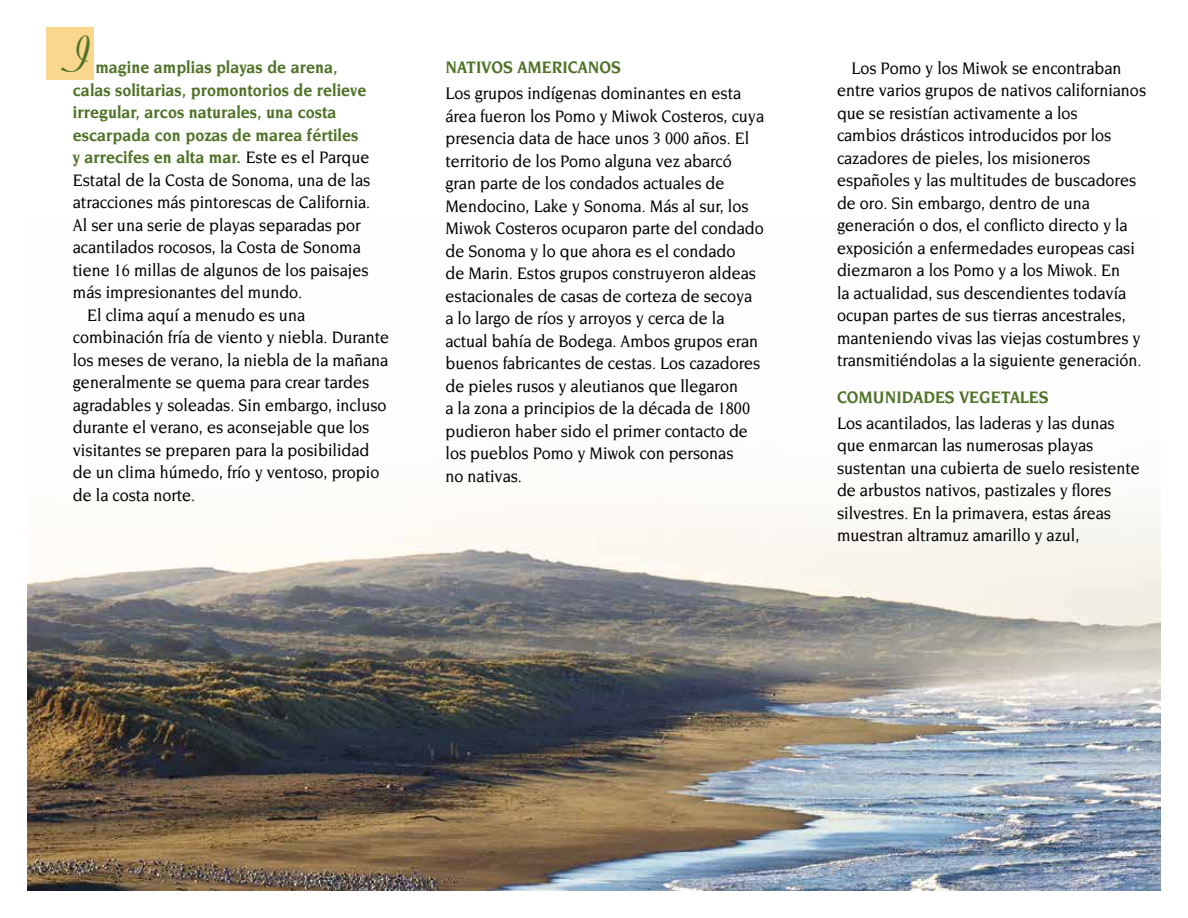
<style>
.page{position:relative;width:1188px;height:918px;background:#fff}
.page>*{position:absolute;margin:0;border:0;box-sizing:border-box;transform-origin:0 0}
.t1{font:700 51px "Ribbon 131 BT";color:#4f7227;scale:.9 1}
.t2{font:500 18px/22.5px "Novarese";color:#000;scale:.9 1}
.t3{font:700 18px "Novarese";color:#4f7227;scale:.9 1}
.s1{font-weight:700;color:#4f7227}
</style>
<div class="page">
<img style="left:27px;top:512px;width:1134px;height:379px">
<div style="left:46px;top:27px;width:48px;height:52px;background:#f9d78f"></div>
<p class="t1" style="left:68px;top:25px;width:28px">I</p>
<p class="t2" style="left:73px;top:56px;width:332px;text-indent:23px"><span class="s1">magine amplias playas de arena, calas solitarias, promontorios de relieve irregular, arcos naturales, una costa escarpada con pozas de marea fértiles<br>y arrecifes en alta mar.</span> Este es el Parque Estatal de la Costa de Sonoma, una de las atracciones más pintorescas de California.<br>Al ser una serie de playas separadas por acantilados rocosos, la Costa de Sonoma tiene 16 millas de algunos de los paisajes más impresionantes del mundo.</p>
<p class="t2" style="left:73px;top:304px;width:353px;text-indent:14px">El clima aquí a menudo es una combinación fría de viento y niebla. Durante los meses de verano, la niebla de la mañana generalmente se quema para crear tardes agradables y soleadas. Sin embargo, incluso durante el verano, es aconsejable que los visitantes se preparen para la posibilidad de un clima húmedo, frío y ventoso, propio de la costa norte.</p>
<h2 class="t3" style="left:446px;top:57px;width:196px">NATIVOS AMERICANOS</h2>
<p class="t2" style="left:446px;top:82px;width:356px">Los grupos indígenas dominantes en esta área fueron los Pomo y Miwok Costeros, cuya presencia data de hace unos 3 000 años. El territorio de los Pomo alguna vez abarcó gran parte de los condados actuales de Mendocino, Lake y Sonoma. Más al sur, los Miwok Costeros ocuparon parte del condado de Sonoma y lo que ahora es el condado<br>de Marin. Estos grupos construyeron aldeas estacionales de casas de corteza de secoya a lo largo de ríos y arroyos y cerca de la actual bahía de Bodega. Ambos grupos eran buenos fabricantes de cestas. Los cazadores de pieles rusos y aleutianos que llegaron<br>a la zona a principios de la década de 1800 pudieron haber sido el primer contacto de los pueblos Pomo y Miwok con personas<br>no nativas.</p>
<p class="t2" style="left:837px;top:56px;width:345px;text-indent:14px">Los Pomo y los Miwok se encontraban entre varios grupos de nativos californianos que se resistían activamente a los<br>cambios drásticos introducidos por los cazadores de pieles, los misioneros españoles y las multitudes de buscadores de oro. Sin embargo, dentro de una generación o dos, el conflicto directo y la exposición a enfermedades europeas casi diezmaron a los Pomo y a los Miwok. En<br>la actualidad, sus descendientes todavía ocupan partes de sus tierras ancestrales, manteniendo vivas las viejas costumbres y transmitiéndolas a la siguiente generación.</p>
<h2 class="t3" style="left:837px;top:387px;width:237px">COMUNIDADES VEGETALES</h2>
<p class="t2" style="left:837px;top:411px;width:338px">Los acantilados, las laderas y las dunas que enmarcan las numerosas playas sustentan una cubierta de suelo resistente de arbustos nativos, pastizales y flores silvestres. En la primavera, estas áreas muestran altramuz amarillo y azul,</p>
</div>
